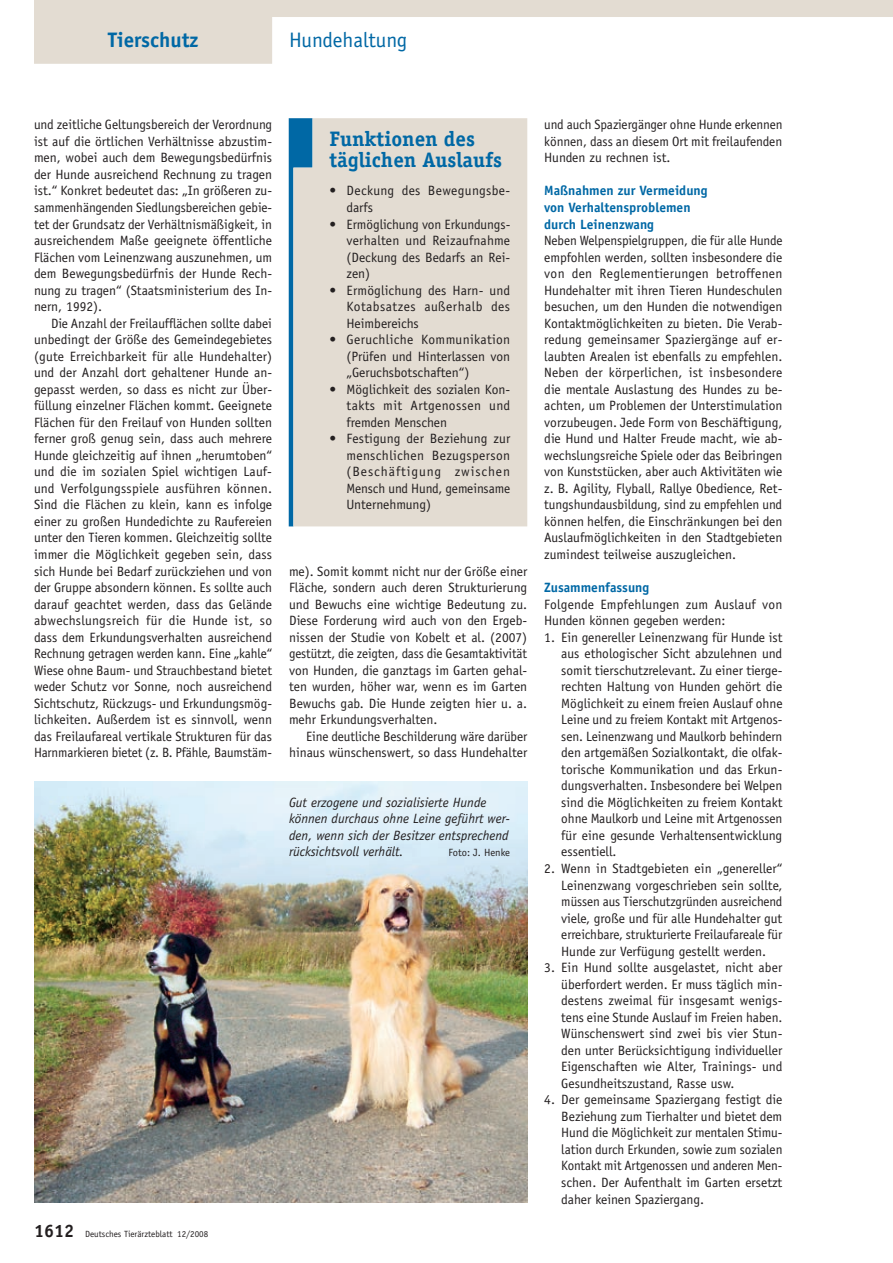
<style>
.page{position:relative;width:893px;height:1263px;background:#fff}
.page>*{position:absolute;margin:0;border:0;box-sizing:border-box;transform-origin:0 0}
.t1{font:700 21px/21px "Officina Serif";color:#0068a5}
.t2{font:21px "Officina Sans";color:#0068a5}
.t3{font:700 21px "Officina Sans";color:#0068a5}
.t4{font:13.5px/16.5px "Officina Sans";color:#231f20;text-align:justify}
.t5{font:italic 13.5px/16.5px "Officina Sans";color:#231f20}
.t6{font:700 13.5px/16.5px "Officina Sans";color:#0068a5}
.t7{font:13.5px/16.5px "Officina Sans";letter-spacing:.025em;color:#231f20}
.t8{font:10.5px "Officina Sans";color:#231f20}
.t9{font:9px "Officina Sans";color:#231f20}
.s1{font-weight:700;font-size:18px}
</style>
<div class="page">
<hr style="left:289px;top:118px;width:4px;height:408px;background:#0068a5">
<div style="left:293px;top:118px;width:234px;height:408px;background:#e3dcd2"></div>
<img style="left:34px;top:781px;width:493px;height:422px">
<svg style="left:34px;top:0;width:858px;height:64px"></svg>
<svg style="left:892px;top:0;width:1px;height:17px"></svg>
<h1 class="t3" style="left:108px;top:27px;width:92px">Tierschutz</h1>
<h1 class="t2" style="left:289px;top:27px;width:120px">Hundehaltung</h1>
<p class="t4" style="left:34px;top:117px;width:240px">und zeitliche Geltungsbereich der Verordnung ist auf die örtlichen Verhältnisse abzustim&shy;men, wobei auch dem Bewegungsbedürfnis der Hunde ausreichend Rechnung zu tragen ist.“ Konkret bedeutet das: „In größeren zu&shy;sammenhängenden Siedlungsbereichen gebie&shy;tet der Grundsatz der Verhältnismäßigkeit, in ausreichendem Maße geeignete öffentliche Flächen vom Leinenzwang auszunehmen, um dem Bewegungsbedürfnis der Hunde Rech&shy;nung zu tragen“ (Staatsministerium des In&shy;nern, 1992).</p>
<p class="t4" style="left:34px;top:315px;width:240px;text-indent:17px">Die Anzahl der Freilaufflächen sollte dabei unbedingt der Größe des Gemeindegebietes (gute Erreichbarkeit für alle Hundehalter) und der Anzahl dort gehaltener Hunde an&shy;gepasst werden, so dass es nicht zur Über&shy;füllung einzelner Flächen kommt. Geeignete Flächen für den Freilauf von Hunden sollten ferner groß genug sein, dass auch mehrere Hunde gleichzeitig auf ihnen „herumtoben“ und die im sozialen Spiel wichtigen Lauf&shy;und Verfolgungsspiele ausführen können.<br>Sind die Flächen zu klein, kann es infolge einer zu großen Hundedichte zu Raufereien unter den Tieren kommen. Gleichzeitig sollte immer die Möglichkeit gegeben sein, dass sich Hunde bei Bedarf zurückziehen und von der Gruppe absondern können. Es sollte auch darauf geachtet werden, dass das Gelände abwechslungsreich für die Hunde ist, so dass dem Erkundungsverhalten ausreichend Rechnung getragen werden kann. Eine „kahle“ Wiese ohne Baum- und Strauchbestand bietet weder Schutz vor Sonne, noch ausreichend Sichtschutz, Rückzugs- und Erkundungsmög&shy;lichkeiten. Außerdem ist es sinnvoll, wenn das Freilaufareal vertikale Strukturen für das Harnmarkieren bietet (z. B. Pfähle, Baumstäm-</p>
<p class="t9" style="left:34px;top:1228px;width:176px"><span class="s1">1612</span> Deutsches Tierärzteblatt 12/2008</p>
<h1 class="t1" style="left:330px;top:128px;width:174px">Funktionen des täglichen Auslaufs</h1>
<p class="t7" style="left:347px;top:183px;width:165px;text-indent:-17px">• Deckung des Bewegungsbe&shy;darfs</p>
<p class="t4" style="left:347px;top:216px;width:165px;text-indent:-17px">• Ermöglichung von Erkundungs&shy;verhalten und Reizaufnahme (Deckung des Bedarfs an Rei&shy;zen)</p>
<p class="t4" style="left:347px;top:282px;width:165px;text-indent:-17px">• Ermöglichung des Harn- und Kotabsatzes außerhalb des Heimbereichs</p>
<p class="t4" style="left:347px;top:331px;width:165px;text-indent:-17px">• Geruchliche Kommunikation (Prüfen und Hinterlassen von „Geruchsbotschaften“)</p>
<p class="t4" style="left:347px;top:381px;width:165px;text-indent:-17px">• Möglichkeit des sozialen Kon&shy;takts mit Artgenossen und fremden Menschen</p>
<p class="t4" style="left:347px;top:430px;width:165px;text-indent:-17px">• Festigung der Beziehung zur menschlichen Bezugsperson (Beschäftigung zwischen Mensch und Hund, gemeinsame Unternehmung)</p>
<p class="t4" style="left:289px;top:563px;width:240px">me). Somit kommt nicht nur der Größe einer Fläche, sondern auch deren Strukturierung und Bewuchs eine wichtige Bedeutung zu.<br>Diese Forderung wird auch von den Ergeb&shy;nissen der Studie von Kobelt et al. (2007) gestützt, die zeigten, dass die Gesamtaktivität von Hunden, die ganztags im Garten gehal&shy;ten wurden, höher war, wenn es im Garten Bewuchs gab. Die Hunde zeigten hier u. a. mehr Erkundungsverhalten.</p>
<p class="t4" style="left:289px;top:728px;width:240px;text-align:right">Eine deutliche Beschilderung wäre darüber hinaus wünschenswert, so dass Hundehalter</p>
<p class="t5" style="left:289px;top:794px;width:222px">Gut erzogene und sozialisierte Hunde können durchaus ohne Leine geführt wer&shy;den, wenn sich der Besitzer entsprechend rücksichtsvoll verhält.</p>
<p class="t8" style="left:448px;top:847px;width:63px">Foto: J. Henke</p>
<p class="t4" style="left:544px;top:117px;width:240px">und auch Spaziergänger ohne Hunde erkennen können, dass an diesem Ort mit freilaufenden Hunden zu rechnen ist.</p>
<p class="t6" style="left:544px;top:182px;width:165px">Maßnahmen zur Vermeidung von Verhaltensproblemen durch Leinenzwang</p>
<p class="t4" style="left:544px;top:232px;width:240px">Neben Welpenspielgruppen, die für alle Hunde empfohlen werden, sollten insbesondere die von den Reglementierungen betroffenen Hundehalter mit ihren Tieren Hundeschulen besuchen, um den Hunden die notwendigen Kontaktmöglichkeiten zu bieten. Die Verab&shy;redung gemeinsamer Spaziergänge auf er&shy;laubten Arealen ist ebenfalls zu empfehlen.<br>Neben der körperlichen, ist insbesondere die mentale Auslastung des Hundes zu be&shy;achten, um Problemen der Unterstimulation vorzubeugen. Jede Form von Beschäftigung, die Hund und Halter Freude macht, wie ab&shy;wechslungsreiche Spiele oder das Beibringen von Kunststücken, aber auch Aktivitäten wie z. B. Agility, Flyball, Rallye Obedience, Ret&shy;tungshundausbildung, sind zu empfehlen und können helfen, die Einschränkungen bei den Auslaufmöglichkeiten in den Stadtgebieten zumindest teilweise auszugleichen.</p>
<p class="t6" style="left:544px;top:579px;width:107px">Zusammenfassung</p>
<p class="t4" style="left:544px;top:596px;width:240px">Folgende Empfehlungen zum Auslauf von<br>Hunden können gegeben werden:</p>
<p class="t4" style="left:561px;top:629px;width:223px;text-indent:-17px">1. Ein genereller Leinenzwang für Hunde ist aus ethologischer Sicht abzulehnen und somit tierschutzrelevant. Zu einer tierge&shy;rechten Haltung von Hunden gehört die Möglichkeit zu einem freien Auslauf ohne Leine und zu freiem Kontakt mit Artgenos&shy;sen. Leinenzwang und Maulkorb behindern den artgemäßen Sozialkontakt, die olfak&shy;torische Kommunikation und das Erkun&shy;dungsverhalten. Insbesondere bei Welpen sind die Möglichkeiten zu freiem Kontakt ohne Maulkorb und Leine mit Artgenossen für eine gesunde Verhaltensentwicklung essentiell.</p>
<p class="t4" style="left:561px;top:860px;width:223px;text-indent:-17px">2. Wenn in Stadtgebieten ein „genereller“ Leinenzwang vorgeschrieben sein sollte, müssen aus Tierschutzgründen ausreichend viele, große und für alle Hundehalter gut erreichbare, strukturierte Freilaufareale für Hunde zur Verfügung gestellt werden.</p>
<p class="t4" style="left:561px;top:959px;width:223px;text-indent:-17px">3. Ein Hund sollte ausgelastet, nicht aber überfordert werden. Er muss täglich min&shy;destens zweimal für insgesamt wenigs&shy;tens eine Stunde Auslauf im Freien haben.<br>Wünschenswert sind zwei bis vier Stun&shy;den unter Berücksichtigung individueller Eigenschaften wie Alter, Trainings- und Gesundheitszustand, Rasse usw.</p>
<p class="t4" style="left:561px;top:1091px;width:223px;text-indent:-17px">4. Der gemeinsame Spaziergang festigt die Beziehung zum Tierhalter und bietet dem Hund die Möglichkeit zur mentalen Stimu&shy;lation durch Erkunden, sowie zum sozialen Kontakt mit Artgenossen und anderen Men&shy;schen. Der Aufenthalt im Garten ersetzt daher keinen Spaziergang.</p>
</div>
